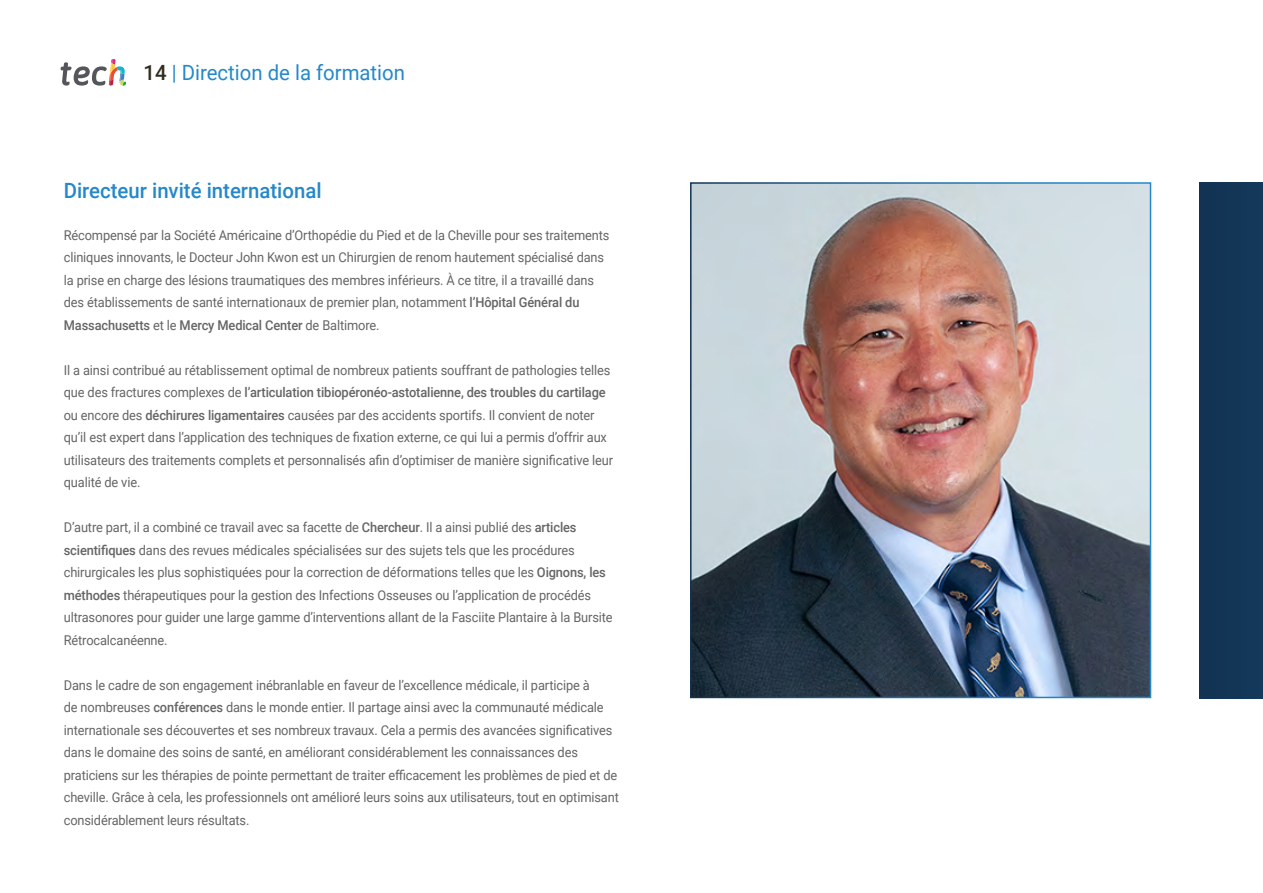
<style>
.page{position:relative;width:1263px;height:893px;background:#fff}
.page>*{position:absolute;margin:0;border:0;box-sizing:border-box;transform-origin:0 0}
.t1{font:500 21px "Roboto";color:#2488c9}
.t2{font:21px "Roboto";color:#2488c9}
.t3{font:13.5px/22.5px "Roboto";letter-spacing:-.01em;color:#656565;scale:.95 1}
.s1{font-weight:500;color:#312e20}
.s2{font-weight:500}
</style>
<div class="page">
<div style="left:1199px;top:182px;width:64px;height:516px;background:#133556"></div>
<img style="left:693px;top:185px;width:455px;height:510px">
<div style="left:690px;top:182px;width:461px;height:516px;border:2px solid #fff"></div>
<svg style="left:61px;top:59px;width:65px;height:27px"></svg>
<h1 class="t2" style="left:144px;top:57px;width:263px"><span class="s1">14</span> | Direction de la formation</h1>
<h1 class="t1" style="left:64px;top:176px;width:259px">Directeur invité international</h1>
<p class="t3" style="left:64px;top:223px;width:576px">Récompensé par la Société Américaine d’Orthopédie du Pied et de la Cheville pour ses traitements cliniques innovants, le Docteur John Kwon est un Chirurgien de renom hautement spécialisé dans la prise en charge des lésions traumatiques des membres inférieurs. À ce titre, il a travaillé dans des établissements de santé internationaux de premier plan, notamment <span class="s2">l’Hôpital Général du Massachusetts</span> et le <span class="s2">Mercy Medical Center</span> de Baltimore.</p>
<p class="t3" style="left:64px;top:358px;width:580px">Il a ainsi contribué au rétablissement optimal de nombreux patients souffrant de pathologies telles que des fractures complexes de <span class="s2">l’articulation tibiopéronéo-astotalienne, des troubles du cartilage </span>ou encore des <span class="s2">déchirures ligamentaires</span> causées par des accidents sportifs. Il convient de noter qu’il est expert dans l’application des techniques de fixation externe, ce qui lui a permis d’offrir aux utilisateurs des traitements complets et personnalisés afin d’optimiser de manière significative leur qualité de vie.</p>
<p class="t3" style="left:64px;top:516px;width:579px">D’autre part, il a combiné ce travail avec sa facette de <span class="s2">Chercheur</span>. Il a ainsi publié des <span class="s2">articles scientifiques</span> dans des revues médicales spécialisées sur des sujets tels que les procédures chirurgicales les plus sophistiquées pour la correction de déformations telles que les <span class="s2">Oignons, les méthodes</span> thérapeutiques pour la gestion des Infections Osseuses ou l’application de procédés ultrasonores pour guider une large gamme d’interventions allant de la Fasciite Plantaire à la Bursite Rétrocalcanéenne.</p>
<p class="t3" style="left:64px;top:673px;width:586px">Dans le cadre de son engagement inébranlable en faveur de l’excellence médicale, il participe à<br>de nombreuses <span class="s2">conférences</span> dans le monde entier. Il partage ainsi avec la communauté médicale internationale ses découvertes et ses nombreux travaux. Cela a permis des avancées significatives dans le domaine des soins de santé, en améliorant considérablement les connaissances des praticiens sur les thérapies de pointe permettant de traiter efficacement les problèmes de pied et de cheville. Grâce à cela, les professionnels ont amélioré leurs soins aux utilisateurs, tout en optimisant considérablement leurs résultats.</p>
</div>
